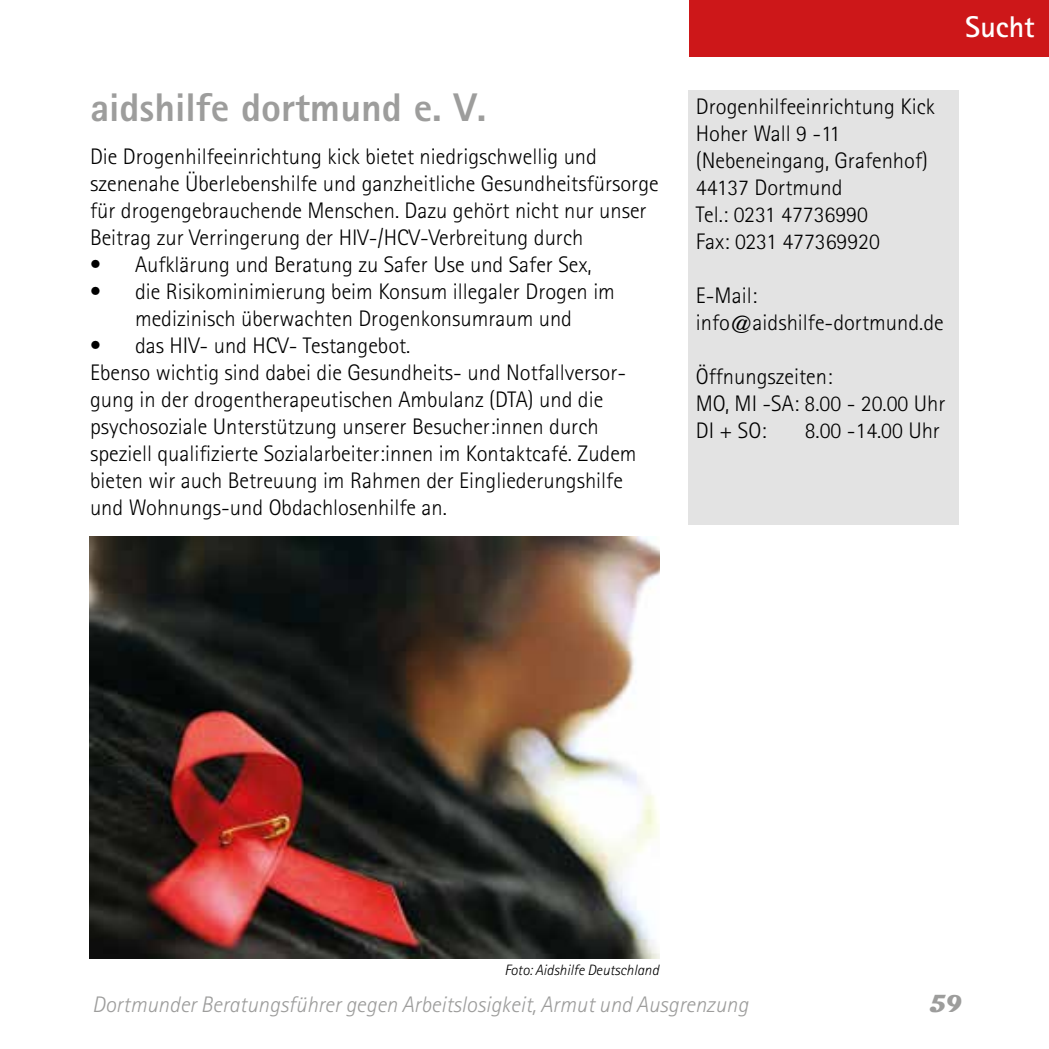
<style>
.page{position:relative;width:1049px;height:1049px;background:#fff}
.page>*{position:absolute;margin:0;border:0;box-sizing:border-box;transform-origin:0 0}
.t1{font:800 40px "Rotis Sans Serif";color:#9d9d9c}
.t2{font:700 30px "Rotis Sans Serif";color:#fff}
.t3{font:700 25px "Magneto";color:#9d9d9c}
.t4{font:300 22.5px/27px "Rotis Sans Serif";color:#000}
.t5{font:italic 300 22.5px "Rotis Sans Serif";color:#9d9d9c}
.t6{font:italic 300 15px "Rotis Sans Serif";color:#000}
</style>
<div class="page">
<div style="left:689px;top:0;width:360px;height:57px;background:#cd1719"></div>
<div style="left:689px;top:90px;width:270px;height:434px;background:#e3e3e3"></div>
<img style="left:90px;top:536px;width:569px;height:422px">
<h1 class="t1" style="left:90px;top:82px;width:398px">aidshilfe dortmund e. V.</h1>
<p class="t4" style="left:90px;top:143px;width:570px">Die Drogenhilfeeinrichtung kick bietet niedrigschwellig und szenenahe Überlebenshilfe und ganzheitliche Gesundheitsfürsorge für drogengebrauchende Menschen. Dazu gehört nicht nur unser Beitrag zur Verringerung der HIV-/HCV-Verbreitung durch</p>
<p class="t4" style="left:90px;top:251px;width:503px">• Aufklärung und Beratung zu Safer Use und Safer Sex,</p>
<p class="t4" style="left:90px;top:278px;width:526px;text-align:center">• die Risikominimierung beim Konsum illegaler Drogen im medizinisch überwachten Drogenkonsumraum und</p>
<p class="t4" style="left:90px;top:332px;width:548px">• das HIV- und HCV- Testangebot.<br>Ebenso wichtig sind dabei die Gesundheits- und Notfallversor&shy;gung in der drogentherapeutischen Ambulanz (DTA) und die psychosoziale Unterstützung unserer Besucher:innen durch speziell qualifizierte Sozialarbeiter:innen im Kontaktcafé. Zudem bieten wir auch Betreuung im Rahmen der Eingliederungshilfe und Wohnungs-und Obdachlosenhilfe an.</p>
<h2 class="t2" style="left:965px;top:8px;width:71px">Sucht</h2>
<p class="t4" style="left:696px;top:93px;width:241px">Drogenhilfeeinrichtung Kick<br>Hoher Wall 9 -11 (Nebeneingang, Grafenhof)<br>44137 Dortmund<br>Tel.: 0231 47736990<br>Fax: 0231 477369920</p>
<p class="t4" style="left:696px;top:282px;width:249px">E-Mail: info@aidshilfe-dortmund.de</p>
<p class="t4" style="left:696px;top:363px;width:251px">Öffnungszeiten:<br>MO, MI -SA: 8.00 - 20.00 Uhr<br>DI + SO:</p>
<p class="t4" style="left:805px;top:417px;width:137px">8.00 -14.00 Uhr</p>
<p class="t6" style="left:505px;top:962px;width:156px">Foto: Aidshilfe Deutschland</p>
<p class="t5" style="left:92px;top:991px;width:658px">Dortmunder Beratungsführer gegen Arbeitslosigkeit, Armut und Ausgrenzung</p>
<p class="t3" style="left:929px;top:989px;width:35px">59</p>
</div>
